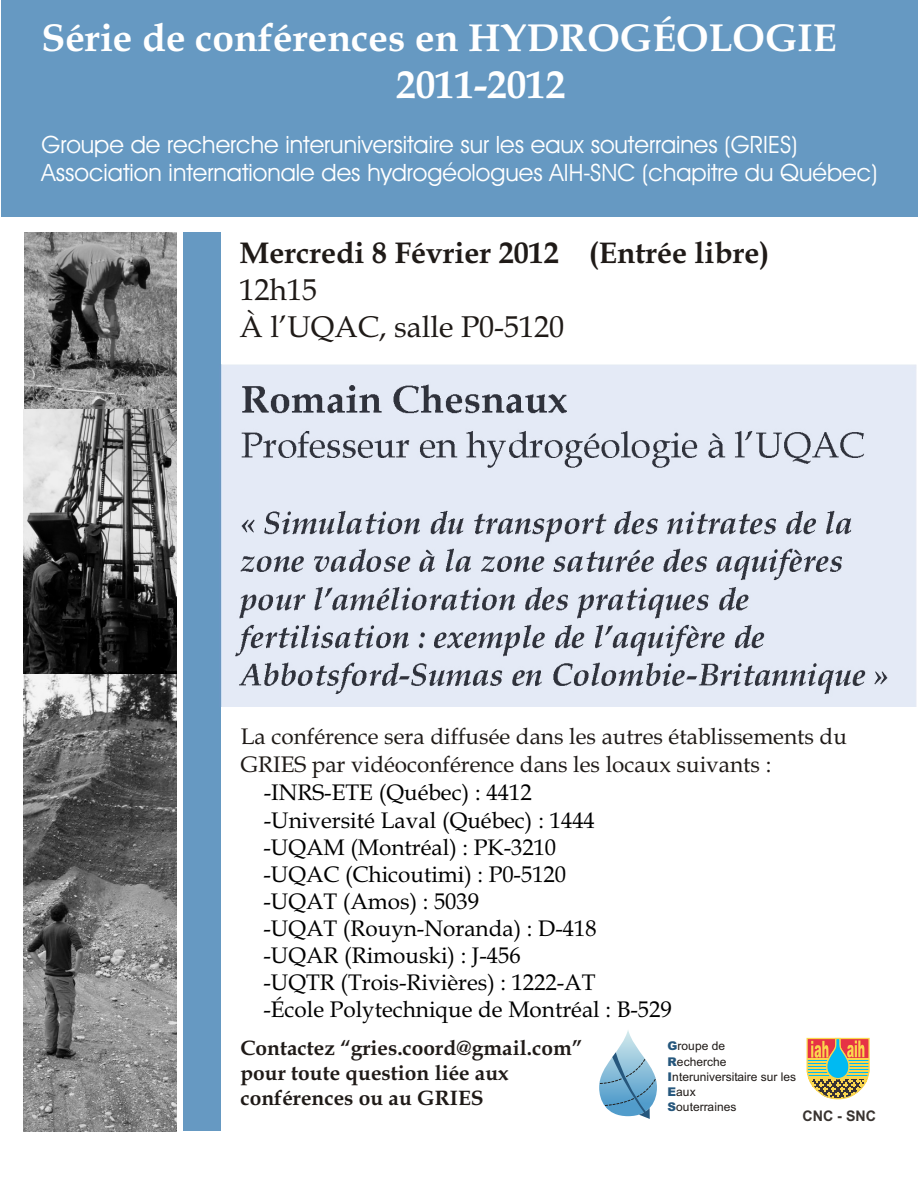
<style>
.page{position:relative;width:918px;height:1188px;background:#fff}
.page>*{position:absolute;margin:0;border:0;box-sizing:border-box;transform-origin:0 0}
.t1{font:700 39px/46.3px "Book Antiqua";color:#fff}
.t2{font:700 30px "Book Antiqua";color:#1f1a17}
.t3{font:30px/37.3px "Book Antiqua";color:#1f1a17}
.t4{font:24px/28.8px "Avant Garde Bk BT";color:#fff}
.t5{font:22.5px/27.2px "Book Antiqua";color:#000}
.t6{font:22.5px/27.9px "Book Antiqua";color:#1f1a17}
.t7{font:700 21px/24.9px "Book Antiqua";color:#1f1a17}
.t8{font:700 14.7px "Arial";color:#383330}
.t9{font:12px/15.3px "Arial";color:#1f1a17}
.s1{font-weight:900;color:#26577d}
</style>
<div class="page">
<img style="left:24px;top:232px;width:153px;height:177px">
<div style="left:183px;top:233px;width:38px;height:898px;background:#6699c2"></div>
<div style="left:1px;top:0;width:917px;height:217px;background:#6699c2"></div>
<svg style="left:599px;top:1029px;width:58px;height:87px"></svg>
<svg style="left:600px;top:1052px;width:56px;height:67px"></svg>
<svg style="left:807px;top:1038px;width:63px;height:61px;background:#b2a77a"></svg>
<img style="left:24px;top:409px;width:153px;height:265px">
<img style="left:23px;top:674px;width:154px;height:457px">
<img style="left:221px;top:364px;width:695px;height:342px">
<h1 class="t1" style="left:396px;top:19px;width:442px;text-indent:-355px">Série de conférences en HYDROGÉOLOGIE<br>2011-2012</h1>
<p class="t4" style="left:42px;top:132px;width:838px">Groupe de recherche interuniversitaire sur les eaux souterraines (GRIES)<br>Association internationale des hydrogéologues AIH-SNC (chapitre du Québec)</p>
<h2 class="t2" style="left:240px;top:242px;width:531px">Mercredi 8 Février 2012 (Entrée libre)</h2>
<h2 class="t3" style="left:240px;top:275px;width:326px">12h15<br>À l’UQAC, salle P0-5120</h2>
<p class="t6" style="left:241px;top:725px;width:608px">La conférence sera diffusée dans les autres établissements du<br>GRIES par vidéoconférence dans les locaux suivants :</p>
<p class="t5" style="left:263px;top:782px;width:410px">-INRS-ETE (Québec) : 4412<br>-Université Laval (Québec) : 1444 -UQAM (Montréal) : PK-3210<br>-UQAC (Chicoutimi) : P0-5120<br>-UQAT (Amos) : 5039<br>-UQAT (Rouyn-Noranda) : D-418 -UQAR (Rimouski) : J-456<br>-UQTR (Trois-Rivières) : 1222-AT<br>-École Polytechnique de Montréal : B-529</p>
<p class="t7" style="left:240px;top:1038px;width:343px">Contactez “gries.coord@gmail.com” pour toute question liée aux conférences ou au GRIES</p>
<p class="t9" style="left:668px;top:1040px;width:130px"><span class="s1">G</span>roupe de<br><span class="s1">R</span>echerche<br><span class="s1">I</span>nteruniversitaire sur les<br><span class="s1">E</span>aux<br><span class="s1">S</span>outerraines</p>
<p class="t8" style="left:802px;top:1111px;width:75px">CNC - SNC</p>
</div>
